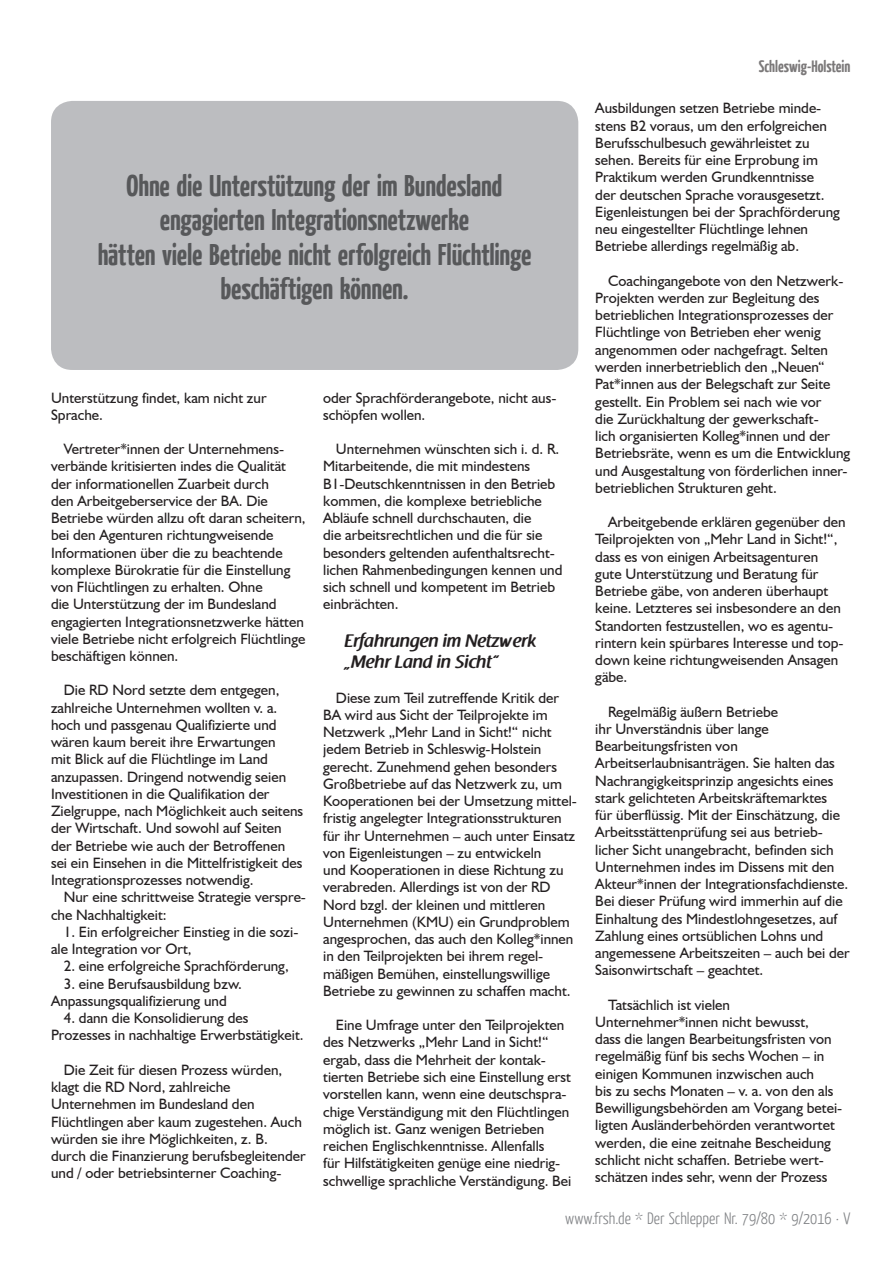
<style>
.page{position:relative;width:893px;height:1263px;background:#fff}
.page>*{position:absolute;margin:0;border:0;box-sizing:border-box;transform-origin:0 0}
.t1{font:700 30px/34.5px "Yanone Kaffeesatz";letter-spacing:-.01em;color:#57585a;text-align:center}
.t2{font:600 18px/21px "Raspoutine";color:#231f20}
.t3{font:300 16.5px "Yanone Kaffeesatz";color:#808285}
.t4{font:700 16.5px "Yanone Kaffeesatz";color:#231f20}
.t5{font:15px/17.2px "Humanist 521 BT";color:#231f20}
</style>
<div class="page">
<div style="left:51px;top:101px;width:527px;height:269px;background:#bcbdc0;border-radius:21px"></div>
<h1 class="t1" style="left:98px;top:167px;width:435px">Ohne die Unterstützung der im Bundesland engagierten Integrationsnetzwerke<br>hätten viele Betriebe nicht erfolgreich Flüchtlinge beschäftigen können.</h1>
<p class="t5" style="left:51px;top:389px;width:217px">Unterstützung findet, kam nicht zur<br>Sprache.</p>
<p class="t5" style="left:51px;top:440px;width:256px;text-indent:13px">Vertreter*innen der Unternehmens&shy;verbände kritisierten indes die Qualität der informationellen Zuarbeit durch<br>den Arbeitgeberservice der BA. Die Betriebe würden allzu oft daran scheitern, bei den Agenturen richtungweisende Informationen über die zu beachtende komplexe Bürokratie für die Einstellung von Flüchtlingen zu erhalten. Ohne<br>die Unterstützung der im Bundesland engagierten Integrationsnetzwerke hätten viele Betriebe nicht erfolgreich Flüchtlinge beschäftigen können.</p>
<p class="t5" style="left:51px;top:681px;width:254px;text-indent:13px">Die RD Nord setzte dem entgegen, zahlreiche Unternehmen wollten v. a. hoch und passgenau Qualifizierte und wären kaum bereit ihre Erwartungen<br>mit Blick auf die Flüchtlinge im Land anzupassen. Dringend notwendig seien Investitionen in die Qualifikation der Zielgruppe, nach Möglichkeit auch seitens der Wirtschaft. Und sowohl auf Seiten der Betriebe wie auch der Betroffenen sei ein Einsehen in die Mittelfristigkeit des Integrationsprozesses notwendig.</p>
<p class="t5" style="left:51px;top:888px;width:256px;text-indent:13px">Nur eine schrittweise Strategie verspre&shy;che Nachhaltigkeit:</p>
<p class="t5" style="left:51px;top:923px;width:249px;text-indent:13px">1. Ein erfolgreicher Einstieg in die sozi&shy;ale Integration vor Ort,</p>
<p class="t5" style="left:64px;top:957px;width:226px">2. eine erfolgreiche Sprachförderung,</p>
<p class="t5" style="left:51px;top:975px;width:192px;text-indent:13px">3. eine Berufsausbildung bzw.<br>Anpassungsqualifizierung und</p>
<p class="t5" style="left:51px;top:1009px;width:254px;text-indent:13px">4. dann die Konsolidierung des<br>Prozesses in nachhaltige Erwerbstätigkeit.</p>
<p class="t5" style="left:51px;top:1061px;width:256px;text-indent:13px">Die Zeit für diesen Prozess würden, klagt die RD Nord, zahlreiche Unternehmen im Bundesland den Flüchtlingen aber kaum zugestehen. Auch würden sie ihre Möglichkeiten, z. B. durch die Finanzierung berufsbegleitender und / oder betriebsinterner Coaching-</p>
<p class="t5" style="left:323px;top:389px;width:235px">oder Sprachförderangebote, nicht aus&shy;schöpfen wollen.</p>
<p class="t5" style="left:323px;top:440px;width:241px;text-indent:13px">Unternehmen wünschten sich i. d. R.<br>Mitarbeitende, die mit mindestens B1-Deutschkenntnissen in den Betrieb kommen, die komplexe betriebliche Abläufe schnell durchschauten, die<br>die arbeitsrechtlichen und die für sie besonders geltenden aufenthaltsrecht&shy;lichen Rahmenbedingungen kennen und sich schnell und kompetent im Betrieb einbrächten.</p>
<p class="t2" style="left:344px;top:631px;width:193px">Erfahrungen im Netzwerk „Mehr Land in Sicht“</p>
<p class="t5" style="left:323px;top:689px;width:255px;text-indent:13px">Diese zum Teil zutreffende Kritik der BA wird aus Sicht der Teilprojekte im Netzwerk „Mehr Land in Sicht!“ nicht jedem Betrieb in Schleswig-Holstein gerecht. Zunehmend gehen besonders Großbetriebe auf das Netzwerk zu, um Kooperationen bei der Umsetzung mittel&shy;fristig angelegter Integrationsstrukturen für ihr Unternehmen – auch unter Einsatz von Eigenleistungen – zu entwickeln<br>und Kooperationen in diese Richtung zu verabreden. Allerdings ist von der RD Nord bzgl. der kleinen und mittleren Unternehmen (KMU) ein Grundproblem angesprochen, das auch den Kolleg*innen in den Teilprojekten bei ihrem regel&shy;mäßigen Bemühen, einstellungswillige Betriebe zu gewinnen zu schaffen macht.</p>
<p class="t5" style="left:323px;top:1016px;width:250px;text-indent:13px">Eine Umfrage unter den Teilprojekten des Netzwerks „Mehr Land in Sicht!“ ergab, dass die Mehrheit der kontak&shy;tierten Betriebe sich eine Einstellung erst vorstellen kann, wenn eine deutschspra&shy;chige Verständigung mit den Flüchtlingen möglich ist. Ganz wenigen Betrieben reichen Englischkenntnisse. Allenfalls<br>für Hilfstätigkeiten genüge eine niedrig&shy;schwellige sprachliche Verständigung. Bei</p>
<p class="t4" style="left:759px;top:55px;width:93px">Schleswig-Holstein</p>
<p class="t5" style="left:595px;top:99px;width:246px">Ausbildungen setzen Betriebe minde&shy;stens B2 voraus, um den erfolgreichen Berufsschulbesuch gewährleistet zu sehen. Bereits für eine Erprobung im Praktikum werden Grundkenntnisse<br>der deutschen Sprache vorausgesetzt.<br>Eigenleistungen bei der Sprachförderung neu eingestellter Flüchtlinge lehnen Betriebe allerdings regelmäßig ab.</p>
<p class="t5" style="left:595px;top:272px;width:256px;text-indent:13px">Coachingangebote von den Netzwerk-Projekten werden zur Begleitung des betrieblichen Integrationsprozesses der Flüchtlinge von Betrieben eher wenig angenommen oder nachgefragt. Selten werden innerbetrieblich den „Neuen“ Pat*innen aus der Belegschaft zur Seite gestellt. Ein Problem sei nach wie vor<br>die Zurückhaltung der gewerkschaft-<br>lich organisierten Kolleg*innen und der Betriebsräte, wenn es um die Entwicklung und Ausgestaltung von förderlichen inner&shy;betrieblichen Strukturen geht.</p>
<p class="t5" style="left:595px;top:513px;width:252px;text-indent:13px">Arbeitgebende erklären gegenüber den Teilprojekten von „Mehr Land in Sicht!“, dass es von einigen Arbeitsagenturen gute Unterstützung und Beratung für Betriebe gäbe, von anderen überhaupt keine. Letzteres sei insbesondere an den Standorten festzustellen, wo es agentu&shy;rintern kein spürbares Interesse und top&shy;down keine richtungweisenden Ansagen gäbe.</p>
<p class="t5" style="left:595px;top:702px;width:256px;text-indent:13px">Regelmäßig äußern Betriebe<br>ihr Unverständnis über lange Bearbeitungsfristen von Arbeitserlaubnisanträgen. Sie halten das Nachrangigkeitsprinzip angesichts eines stark gelichteten Arbeitskräftemarktes<br>für überflüssig. Mit der Einschätzung, die Arbeitsstättenprüfung sei aus betrieb&shy;licher Sicht unangebracht, befinden sich Unternehmen indes im Dissens mit den Akteur*innen der Integrationsfachdienste.<br>Bei dieser Prüfung wird immerhin auf die Einhaltung des Mindestlohngesetzes, auf Zahlung eines ortsüblichen Lohns und angemessene Arbeitszeiten – auch bei der Saisonwirtschaft – geachtet.</p>
<p class="t5" style="left:595px;top:995px;width:248px;text-indent:13px">Tatsächlich ist vielen Unternehmer*innen nicht bewusst,<br>dass die langen Bearbeitungsfristen von regelmäßig fünf bis sechs Wochen – in einigen Kommunen inzwischen auch<br>bis zu sechs Monaten – v. a. von den als Bewilligungsbehörden am Vorgang betei&shy;ligten Ausländerbehörden verantwortet werden, die eine zeitnahe Bescheidung schlicht nicht schaffen. Betriebe wert&shy;schätzen indes sehr, wenn der Prozess</p>
<p class="t3" style="left:565px;top:1208px;width:287px">www.frsh.de * Der Schlepper Nr. 79/80 * 9/2016 · V</p>
</div>
